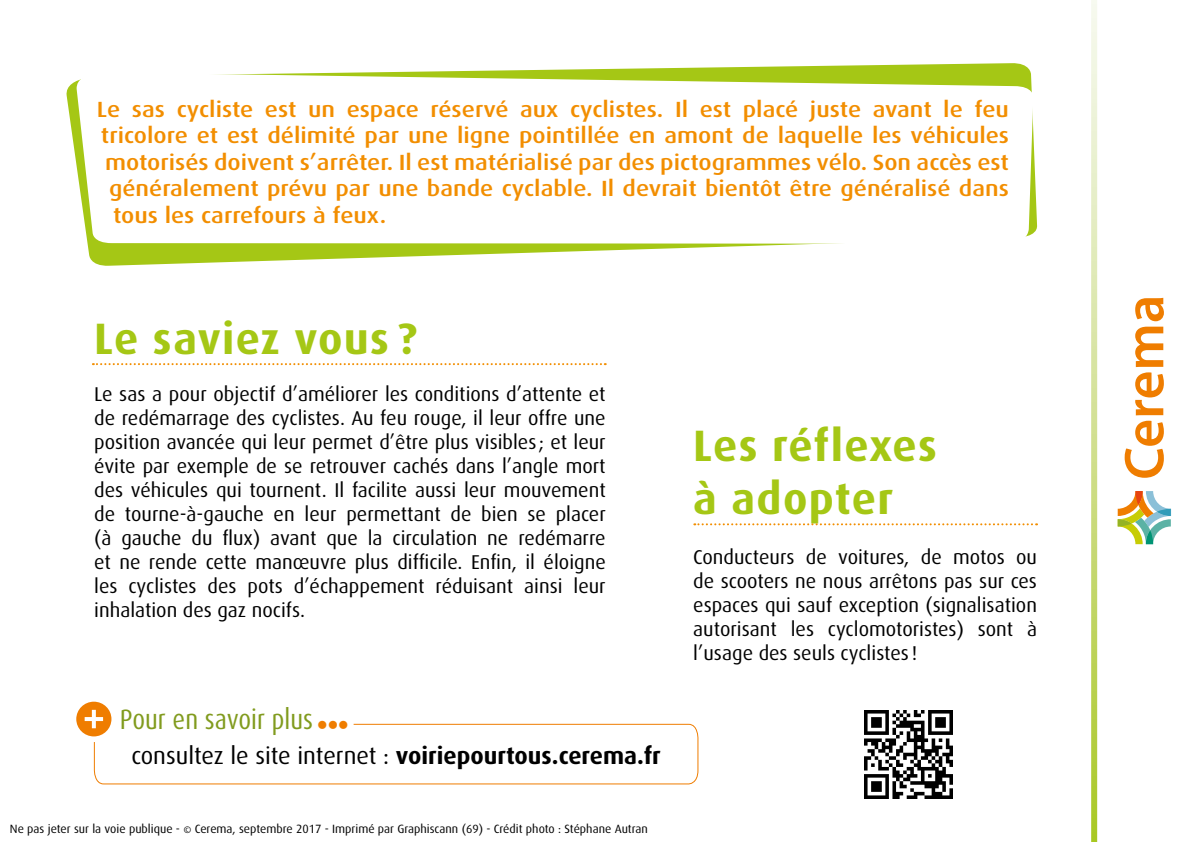
<style>
.page{position:relative;width:1191px;height:842px;background:#fff}
.page>*{position:absolute;margin:0;border:0;box-sizing:border-box;transform-origin:0 0}
.t1{font:700 44px/52.8px "Dax OT";letter-spacing:.03em;color:#a5c715}
.t2{font:condensed 28px "Dax OT";color:#819b1e}
.t3{font:24px "Dax OT";color:#000}
.t4{font:500 22px "Dax OT";color:#f28e00;scale:1.12 1}
.t5{font:20px/24px "Dax OT";color:#000;text-align:justify}
.t6{font:12px "Dax OT";color:#000}
.s1{color:#ef7d00}
.s2{font-weight:700}
</style>
<div class="page">
<svg style="left:1124px;top:421px;width:39px;height:57px"></svg>
<svg style="left:1135px;top:327px;width:28px;height:88px"></svg>
<svg style="left:1135px;top:298px;width:29px;height:23px"></svg>
<svg style="left:1117px;top:491px;width:53px;height:53px"></svg>
<svg style="left:93px;top:363px;width:513px;height:2px"></svg>
<svg style="left:694px;top:523px;width:343px;height:2px"></svg>
<svg style="left:66px;top:63px;width:971px;height:203px"></svg>
<svg style="left:76px;top:68px;width:957px;height:177px"></svg>
<svg style="left:1091px;top:0;width:6px;height:842px;background:#d2e193"></svg>
<img style="left:864px;top:710px;width:88px;height:88px">
<div style="left:76px;top:702px;width:35px;height:34px;background:#ef7d00;border-radius:50%"></div>
<svg style="left:92px;top:710px;width:4px;height:18px"></svg>
<svg style="left:85px;top:717px;width:18px;height:4px"></svg>
<svg style="left:93px;top:723px;width:606px;height:62px"></svg>
<p class="t4" style="left:97px;top:97px;width:815px">Le sas cycliste est un espace réservé aux cyclistes. Il est placé juste avant le feu</p>
<p class="t4" style="left:101px;top:123px;width:812px">tricolore et est délimité par une ligne pointillée en amont de laquelle les véhicules</p>
<p class="t4" style="left:105px;top:150px;width:808px">motorisés doivent s’arrêter. Il est matérialisé par des pictogrammes vélo. Son accès est</p>
<p class="t4" style="left:109px;top:176px;width:805px">généralement prévu par une bande cyclable. Il devrait bientôt être généralisé dans</p>
<p class="t4" style="left:113px;top:203px;width:245px">tous les carrefours à feux.</p>
<p class="t1" style="left:94px;top:313px;width:324px">Le saviez vous ?</p>
<p class="t5" style="left:94px;top:382px;width:513px">Le sas a pour objectif d’améliorer les conditions d’attente et de redémarrage des cyclistes. Au feu rouge, il leur offre une position avancée qui leur permet d’être plus visibles ; et leur évite par exemple de se retrouver cachés dans l’angle mort des véhicules qui tournent. Il facilite aussi leur mouvement de tourne-à-gauche en leur permettant de bien se placer (à gauche du flux) avant que la circulation ne redémarre et ne rende cette manœuvre plus difficile. Enfin, il éloigne les cyclistes des pots d’échappement réduisant ainsi leur inhalation des gaz nocifs.</p>
<p class="t2" style="left:120px;top:702px;width:230px">Pour en savoir plus <span class="s1">●●●</span></p>
<p class="t3" style="left:131px;top:742px;width:531px">consultez le site internet : <span class="s2">voiriepourtous.cerema.fr</span></p>
<p class="t6" style="left:10px;top:822px;width:639px">Ne pas jeter sur la voie publique - © Cerema, septembre 2017 - Imprimé par Graphiscann (69) - Crédit photo : Stéphane Autran</p>
<p class="t1" style="left:693px;top:420px;width:245px">Les réflexes à adopter</p>
<p class="t5" style="left:693px;top:545px;width:345px">Conducteurs de voitures, de motos ou de scooters ne nous arrêtons pas sur ces espaces qui sauf exception (signalisation autorisant les cyclomotoristes) sont à l’usage des seuls cyclistes !</p>
</div>
